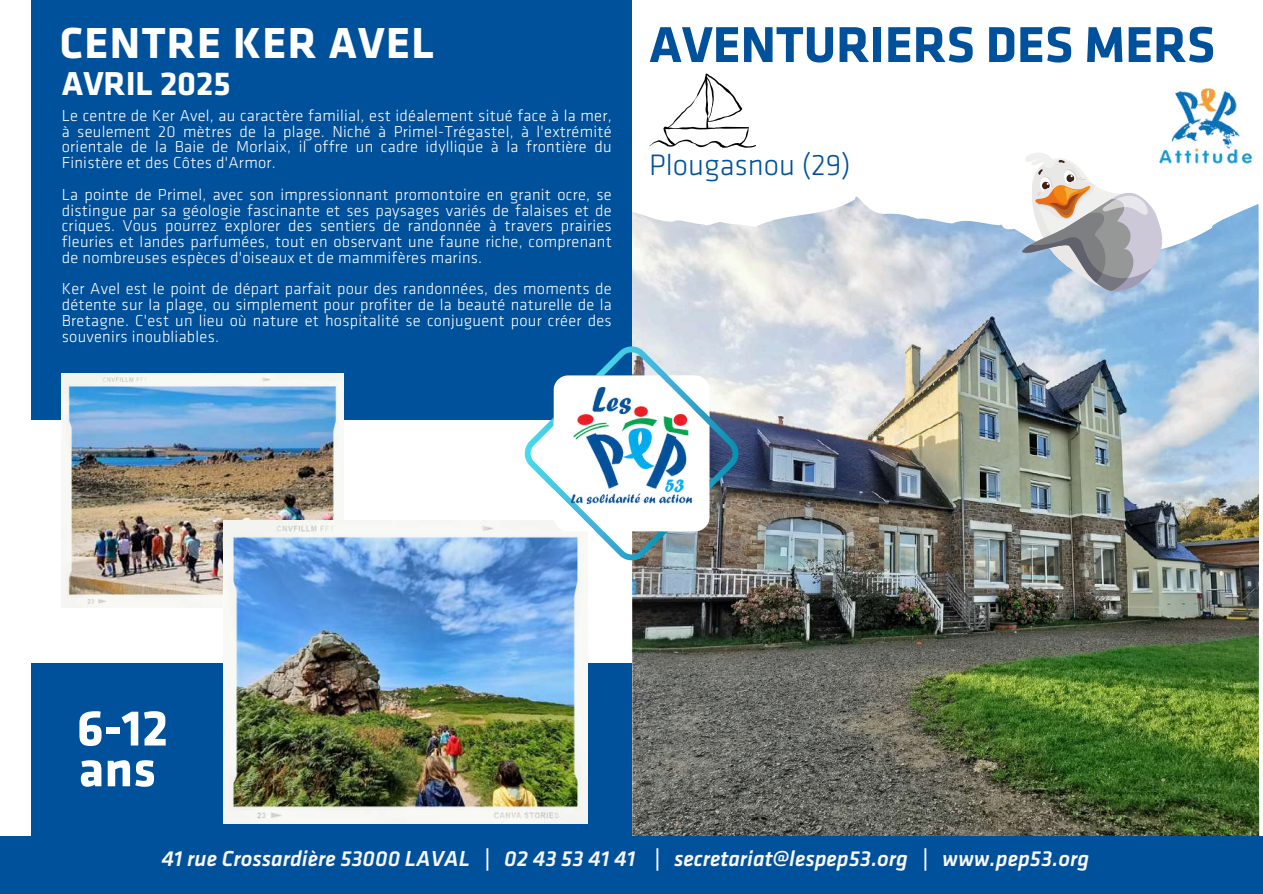
<style>
.page{position:relative;width:1263px;height:894px;background:#fff}
.page>*{position:absolute;margin:0;border:0;box-sizing:border-box;transform-origin:0 0}
.t1{font:700 52.35px/40.7px "Klavika";color:#fff}
.t2{font:700 52.2px "Klavika";color:#00519b}
.t3{font:700 45px "Klavika";letter-spacing:.03em;color:#fff}
.t4{font:700 34.35px "Klavika";color:#fff}
.t5{font:300 30.6px "Klavika";color:#00519b}
.t6{font:italic 500 22.5px "Klavika";color:#f7f7f7}
.t7{font:300 16.5px/15.8px "Klavika";letter-spacing:.015em;color:#fff;text-align:justify}
</style>
<div class="page">
<img style="left:631px;top:196px;width:628px;height:640px">
<div style="left:31px;top:663px;width:600px;height:230px;background:#00519b"></div>
<div style="left:31px;top:0;width:600px;height:420px;background:#00519b"></div>
<img style="left:62px;top:373px;width:282px;height:234px">
<img style="left:223px;top:520px;width:364px;height:302px">
<img style="left:1162px;top:88px;width:90px;height:76px">
<div style="left:0;top:836px;width:1263px;height:57px;background:#00519b"></div>
<svg style="left:525px;top:346px;width:213px;height:214px"></svg>
<img style="left:572px;top:387px;width:119px;height:119px">
<svg style="left:1022px;top:152px;width:151px;height:140px"></svg>
<svg style="left:649px;top:74px;width:107px;height:74px"></svg>
<h3 class="t3" style="left:60px;top:24px;width:375px">CENTRE KER AVEL</h3>
<h3 class="t4" style="left:62px;top:69px;width:170px">AVRIL 2025</h3>
<p class="t7" style="left:62px;top:109px;width:551px">Le centre de Ker Avel, au caractère familial, est idéalement situé face à la mer, à seulement 20 mètres de la plage. Niché à Primel-Trégastel, à l'extrémité orientale de la Baie de Morlaix, il offre un cadre idyllique à la frontière du Finistère et des Côtes d'Armor.</p>
<p class="t7" style="left:62px;top:188px;width:551px">La pointe de Primel, avec son impressionnant promontoire en granit ocre, se distingue par sa géologie fascinante et ses paysages variés de falaises et de criques. Vous pourrez explorer des sentiers de randonnée à travers prairies fleuries et landes parfumées, tout en observant une faune riche, comprenant de nombreuses espèces d'oiseaux et de mammifères marins.</p>
<p class="t7" style="left:62px;top:282px;width:551px">Ker Avel est le point de départ parfait pour des randonnées, des moments de détente sur la plage, ou simplement pour profiter de la beauté naturelle de la Bretagne. C'est un lieu où nature et hospitalité se conjuguent pour créer des souvenirs inoubliables.</p>
<h2 class="t2" style="left:649px;top:23px;width:567px">AVENTURIERS DES MERS</h2>
<h3 class="t5" style="left:649px;top:152px;width:203px">Plougasnou (29)</h3>
<h1 class="t1" style="left:77px;top:711px;width:93px">6-12 ans</h1>
<h3 class="t6" style="left:161px;top:848px;width:929px">41 rue Crossardière 53000 LAVAL | 02 43 53 41 41 | secretariat@lespep53.org | www.pep53.org</h3>
</div>
